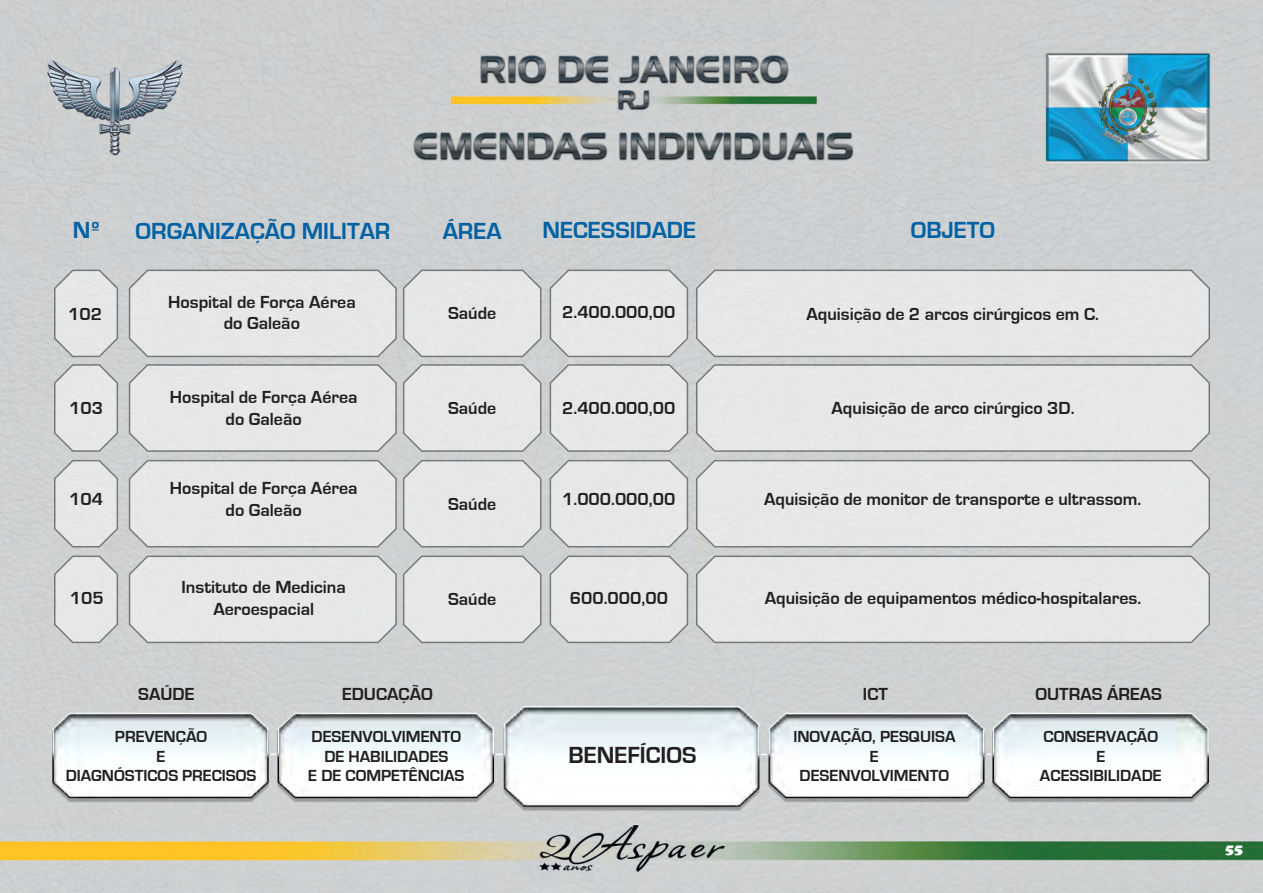
<style>
.page{position:relative;width:1263px;height:893px;background:#fff}
.page>*{position:absolute;margin:0;border:0;box-sizing:border-box;transform-origin:0 0}
.t1{font:700 24px "Eurostile";color:#0161a2}
.t2{font:700 24px "Eurostile";color:#231f20}
.t3{font:700 18px/21.6px "Eurostile";color:#231f20;text-align:center}
.t4{font:700 16.5px/19.8px "Eurostile";color:#231f20;text-align:center}
.t5{font:900 15px "Cooper";color:#fff}
</style>
<div class="page">
<img style="left:0;top:0;width:1263px;height:893px">
<svg style="left:695px;top:268px;width:516px;height:90px;background:#e0e1e2"></svg>
<svg style="left:695px;top:363px;width:516px;height:90px;background:#e0e2e2"></svg>
<svg style="left:53px;top:268px;width:66px;height:280px;background:#dadbdb"></svg>
<svg style="left:549px;top:268px;width:140px;height:280px;background:#dedfdf"></svg>
<svg style="left:695px;top:458px;width:516px;height:90px;background:#e1e2e2"></svg>
<svg style="left:128px;top:268px;width:414px;height:280px;background:#dee0e0"></svg>
<svg style="left:53px;top:554px;width:66px;height:90px;background:#dbdcdc"></svg>
<svg style="left:549px;top:554px;width:140px;height:90px;background:#dee0e0"></svg>
<svg style="left:695px;top:554px;width:516px;height:90px;background:#e0e2e2"></svg>
<svg style="left:128px;top:554px;width:414px;height:90px;background:#dfe1e1"></svg>
<img style="left:44px;top:688px;width:1173px;height:132px">
<h1 class="t1" style="left:73px;top:217px;width:29px">Nº</h1>
<h1 class="t1" style="left:443px;top:218px;width:60px">ÁREA</h1>
<h1 class="t1" style="left:136px;top:218px;width:256px">ORGANIZAÇÃO MILITAR</h1>
<h1 class="t1" style="left:542px;top:217px;width:155px">NECESSIDADE</h1>
<h1 class="t1" style="left:911px;top:217px;width:86px">OBJETO</h1>
<p class="t3" style="left:168px;top:291px;width:189px">Hospital de Força Aérea do Galeão</p>
<p class="t3" style="left:562px;top:302px;width:115px">2.400.000,00</p>
<p class="t3" style="left:448px;top:303px;width:50px">Saúde</p>
<p class="t3" style="left:68px;top:303px;width:35px">102</p>
<p class="t3" style="left:806px;top:303px;width:294px">Aquisição de 2 arcos cirúrgicos em C.</p>
<p class="t3" style="left:170px;top:387px;width:189px">Hospital de Força Aérea do Galeão</p>
<p class="t3" style="left:448px;top:398px;width:50px">Saúde</p>
<p class="t3" style="left:562px;top:397px;width:115px">2.400.000,00</p>
<p class="t3" style="left:69px;top:398px;width:35px">103</p>
<p class="t3" style="left:831px;top:397px;width:244px">Aquisição de arco cirúrgico 3D.</p>
<p class="t3" style="left:69px;top:489px;width:35px">104</p>
<p class="t3" style="left:70px;top:588px;width:35px">105</p>
<p class="t3" style="left:170px;top:478px;width:189px">Hospital de Força Aérea do Galeão</p>
<p class="t3" style="left:182px;top:577px;width:166px">Instituto de Medicina<br>Aeroespacial</p>
<p class="t3" style="left:448px;top:493px;width:50px">Saúde</p>
<p class="t3" style="left:562px;top:489px;width:115px">1.000.000,00</p>
<p class="t3" style="left:448px;top:589px;width:50px">Saúde</p>
<p class="t3" style="left:570px;top:587px;width:100px">600.000,00</p>
<p class="t3" style="left:764px;top:489px;width:379px">Aquisição de monitor de transporte e ultrassom.</p>
<p class="t3" style="left:765px;top:587px;width:378px">Aquisição de equipamentos médico-hospitalares.</p>
<p class="t3" style="left:138px;top:683px;width:58px">SAÚDE</p>
<p class="t3" style="left:342px;top:683px;width:92px">EDUCAÇÃO</p>
<p class="t3" style="left:863px;top:683px;width:27px">ICT</p>
<p class="t3" style="left:1035px;top:683px;width:128px">OUTRAS ÁREAS</p>
<p class="t4" style="left:66px;top:727px;width:192px">PREVENÇÃO<br>E<br>DIAGNÓSTICOS PRECISOS</p>
<p class="t4" style="left:308px;top:727px;width:158px">DESENVOLVIMENTO<br>DE HABILIDADES<br>E DE COMPETÊNCIAS</p>
<p class="t4" style="left:793px;top:727px;width:164px">INOVAÇÃO, PESQUISA<br>E<br>DESENVOLVIMENTO</p>
<p class="t4" style="left:1040px;top:727px;width:123px">CONSERVAÇÃO<br>E<br>ACESSIBILIDADE</p>
<h1 class="t2" style="left:569px;top:742px;width:129px">BENEFÍCIOS</h1>
<p class="t5" style="left:1225px;top:841px;width:19px">55</p>
</div>
